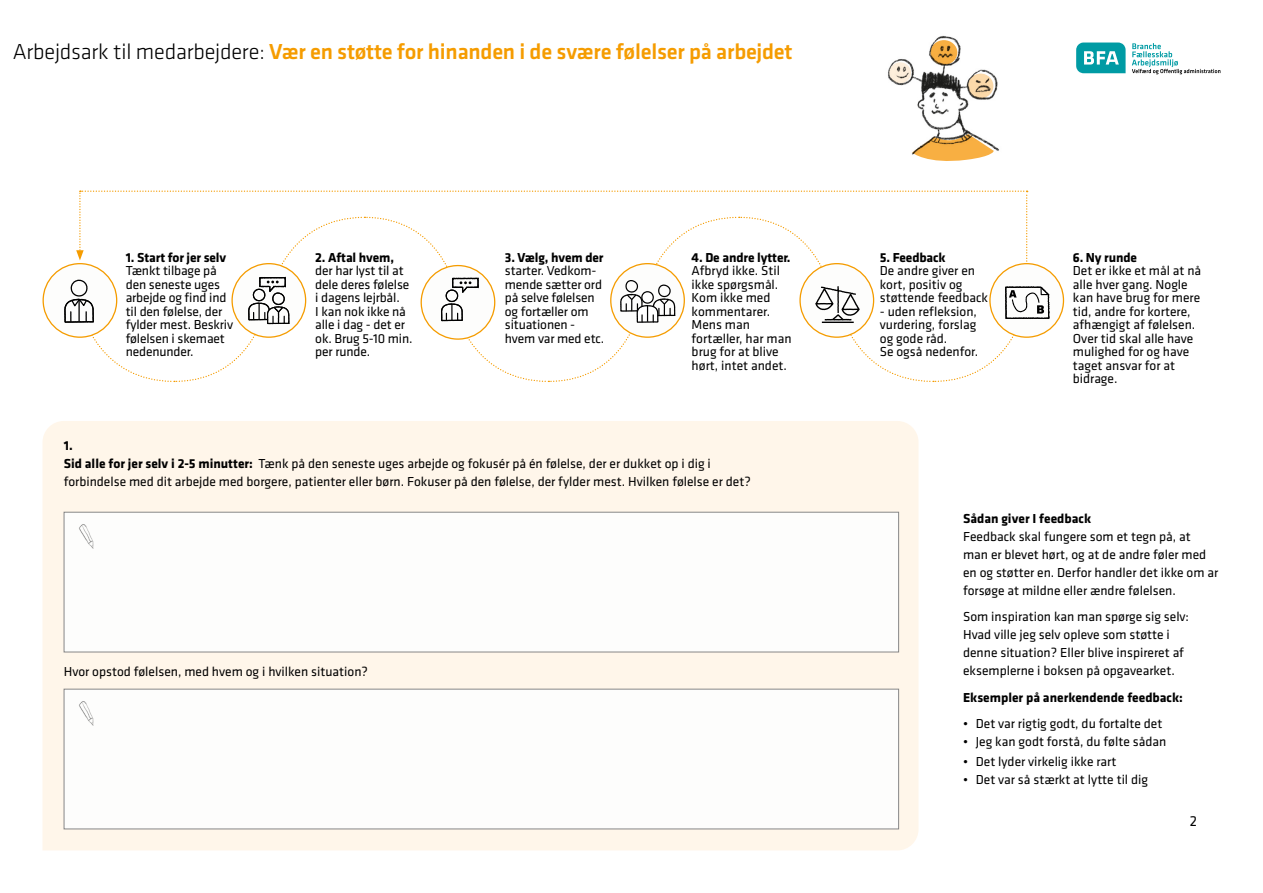
<style>
.page{position:relative;width:1263px;height:893px;background:#fff}
.page>*{position:absolute;margin:0;border:0;box-sizing:border-box;transform-origin:0 0}
.t1{font:500 22.5px "Klavika";letter-spacing:-.01em;color:#f59c00}
.t2{font:15px "Klavika";color:#000}
.t3{font:13.5px/13.5px "Klavika";color:#000}
.t4{font:700 13.5px "Klavika";letter-spacing:-.01em;color:#000}
.s1{font-weight:300;color:#000}
.s2{font-weight:700}
</style>
<div class="page">
<svg style="left:1076px;top:43px;width:49px;height:30px"></svg>
<svg style="left:1132px;top:43px;width:88px;height:31px"></svg>
<img style="left:888px;top:35px;width:111px;height:126px">
<div style="left:43px;top:421px;width:875px;height:429px;background:#fff6ea"></div>
<div style="left:64px;top:512px;width:835px;height:140px;background:#fdfdfc"></div>
<img style="left:79px;top:524px;width:15px;height:25px">
<div style="left:64px;top:512px;width:835px;height:140px;border:1px solid #878787"></div>
<div style="left:64px;top:689px;width:835px;height:140px;background:#fdfdfc"></div>
<img style="left:79px;top:701px;width:15px;height:25px">
<div style="left:64px;top:689px;width:835px;height:140px;border:1px solid #878787"></div>
<svg style="left:63px;top:191px;width:987px;height:191px"></svg>
<h1 class="t1" style="left:13px;top:36px;width:781px"><span class="s1">Arbejdsark til medarbejdere:</span> Vær en støtte for hinanden i de svære følelser på arbejdet</h1>
<p class="t4" style="left:126px;top:248px;width:102px">1. Start for jer selv</p>
<p class="t3" style="left:126px;top:264px;width:109px">Tænkt tilbage på den seneste uges arbejde og find ind til den følelse, der fylder mest. Beskriv følelsen i skemaet nedenunder.</p>
<p class="t4" style="left:315px;top:248px;width:80px">2. Aftal hvem,</p>
<p class="t3" style="left:315px;top:264px;width:99px">der har lyst til at dele deres følelse i dagens lejrbål.<br>I kan nok ikke nå alle i dag - det er ok. Brug 5-10 min. per runde.</p>
<p class="t4" style="left:505px;top:248px;width:100px">3. Vælg, hvem der</p>
<p class="t3" style="left:505px;top:264px;width:101px">starter. Vedkom&shy;mende sætter ord på selve følelsen og fortæller om situationen - hvem var med etc.</p>
<p class="t4" style="left:692px;top:248px;width:101px">4. De andre lytter.</p>
<p class="t3" style="left:692px;top:264px;width:101px">Afbryd ikke. Stil ikke spørgsmål.<br>Kom ikke med kommentarer.<br>Mens man fortæller, har man brug for at blive hørt, intet andet.</p>
<p class="t3" style="left:64px;top:436px;width:688px;line-height:18px"><span class="s2">1.<br>Sid alle for jer selv i 2-5 minutter:</span> Tænk på den seneste uges arbejde og fokusér på én følelse, der er dukket op i dig i forbindelse med dit arbejde med borgere, patienter eller børn. Fokuser på den følelse, der fylder mest. Hvilken følelse er det?</p>
<p class="t3" style="left:64px;top:664px;width:306px">Hvor opstod følelsen, med hvem og i hvilken situation?</p>
<p class="t4" style="left:880px;top:248px;width:67px">5. Feedback</p>
<p class="t3" style="left:880px;top:264px;width:110px">De andre giver en kort, positiv og støttende feedback</p>
<p class="t3" style="left:880px;top:304px;width:100px">- uden refleksion, vurdering, forslag og gode råd.<br>Se også nedenfor.</p>
<p class="t4" style="left:1073px;top:248px;width:66px">6. Ny runde</p>
<p class="t3" style="left:1073px;top:264px;width:130px">Det er ikke et mål at nå alle hver gang. Nogle kan have brug for mere tid, andre for kortere, afhængigt af følelsen.<br>Over tid skal alle have mulighed for og have taget ansvar for at bidrage.</p>
<p class="t4" style="left:963px;top:508px;width:130px">Sådan giver I feedback</p>
<p class="t3" style="left:963px;top:527px;width:257px;line-height:18px">Feedback skal fungere som et tegn på, at man er blevet hørt, og at de andre føler med en og støtter en. Derfor handler det ikke om ar forsøge at mildne eller ændre følelsen.</p>
<p class="t3" style="left:963px;top:607px;width:227px;line-height:18px">Som inspiration kan man spørge sig selv:<br>Hvad ville jeg selv opleve som støtte i denne situation? Eller blive inspireret af eksemplerne i boksen på opgavearket.</p>
<p class="t4" style="left:963px;top:687px;width:221px">Eksempler på anerkendende feedback:</p>
<p class="t3" style="left:963px;top:716px;width:201px">• Det var rigtig godt, du fortalte det</p>
<p class="t3" style="left:963px;top:734px;width:205px">• Jeg kan godt forstå, du følte sådan</p>
<p class="t3" style="left:963px;top:754px;width:155px">• Det lyder virkelig ikke rart</p>
<p class="t3" style="left:963px;top:772px;width:187px">• Det var så stærkt at lytte til dig</p>
<p class="t2" style="left:1190px;top:811px;width:9px">2</p>
</div>
